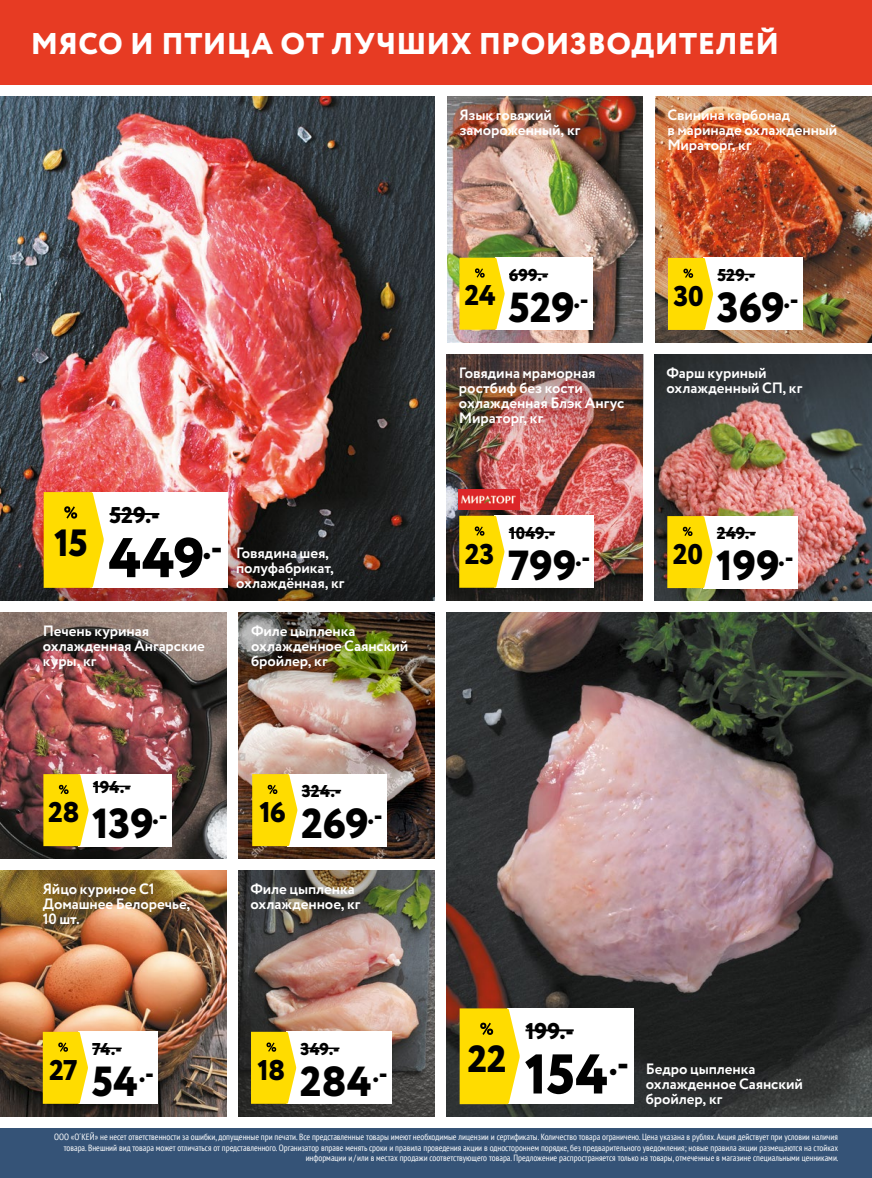
<style>
.page{position:relative;width:872px;height:1178px;background:#fff}
.page>*{position:absolute;margin:0;border:0;box-sizing:border-box;transform-origin:0 0}
.t1{font:800 55.8px "Circe";color:#000}
.t2{font:800 42px "Circe";letter-spacing:-.005em;color:#000}
.t3{font:800 37.95px "Circe";color:#000}
.t4{font:800 30px "Circe";letter-spacing:.015em;color:#fff}
.t5{font:800 28.5px "Circe";letter-spacing:-.02em;color:#000}
.t6{font:800 22.8px "Circe";color:#000}
.t7{font:800 17.1px "Circe";letter-spacing:.005em;color:#000}
.t8{font:700 15px/15px "Circe";letter-spacing:-.005em;color:#fff}
.t9{font:condensed 9px/10.5px "PT Sans";color:#fff;text-align:right}
</style>
<div class="page">
<img style="left:0;top:612px;width:226px;height:246px">
<img style="left:447px;top:462px;width:196px;height:138px">
<img style="left:655px;top:96px;width:217px;height:246px">
<img style="left:238px;top:612px;width:197px;height:246px">
<img style="left:654px;top:354px;width:217px;height:246px">
<img style="left:238px;top:978px;width:197px;height:138px">
<img style="left:0;top:870px;width:226px;height:246px">
<img style="left:447px;top:96px;width:196px;height:246px">
<div style="left:703px;top:258px;width:100px;height:72px;background:#fff"></div>
<hr style="left:717px;top:274px;width:38px;height:1px;background:#000">
<svg style="left:668px;top:258px;width:45px;height:72px;background:#fbdc16"></svg>
<img style="left:0;top:96px;width:435px;height:396px">
<div style="left:0;top:1128px;width:872px;height:50px;background:#355377"></div>
<img style="left:0;top:492px;width:435px;height:108px">
<img style="left:239px;top:612px;width:196px;height:108px">
<img style="left:447px;top:354px;width:196px;height:108px">
<div style="left:91px;top:492px;width:137px;height:96px;background:#fff"></div>
<hr style="left:109px;top:513px;width:50px;height:2px;background:#000">
<svg style="left:44px;top:492px;width:60px;height:96px;background:#fbdc18"></svg>
<div style="left:287px;top:774px;width:100px;height:72px;background:#fff"></div>
<hr style="left:302px;top:790px;width:39px;height:1px;background:#000">
<svg style="left:252px;top:774px;width:45px;height:72px;background:#fadb15"></svg>
<img style="left:458px;top:490px;width:61px;height:20px">
<img style="left:238px;top:870px;width:197px;height:108px">
<div style="left:494px;top:516px;width:100px;height:72px;background:#fff"></div>
<hr style="left:509px;top:531px;width:46px;height:2px;background:#000">
<svg style="left:459px;top:516px;width:45px;height:72px;background:#f9da15"></svg>
<div style="left:702px;top:516px;width:95px;height:72px;background:#fff"></div>
<hr style="left:717px;top:532px;width:38px;height:1px;background:#000">
<svg style="left:667px;top:516px;width:45px;height:72px;background:#fada15"></svg>
<div style="left:495px;top:258px;width:97px;height:72px;background:#fff"></div>
<hr style="left:509px;top:273px;width:39px;height:2px;background:#000">
<svg style="left:459px;top:258px;width:46px;height:72px;background:#fadb1a"></svg>
<div style="left:78px;top:1032px;width:79px;height:72px;background:#fff"></div>
<hr style="left:92px;top:1047px;width:30px;height:2px;background:#000">
<svg style="left:43px;top:1032px;width:45px;height:72px;background:#fbdb17"></svg>
<div style="left:286px;top:1032px;width:106px;height:72px;background:#fff"></div>
<hr style="left:300px;top:1047px;width:39px;height:2px;background:#000">
<svg style="left:251px;top:1032px;width:45px;height:72px;background:#fbdb16"></svg>
<div style="left:79px;top:774px;width:93px;height:72px;background:#fff"></div>
<hr style="left:93px;top:786px;width:38px;height:1px;background:#000">
<svg style="left:43px;top:774px;width:46px;height:72px;background:#fada19"></svg>
<img style="left:447px;top:612px;width:425px;height:504px">
<div style="left:507px;top:1008px;width:126px;height:96px;background:#fff"></div>
<hr style="left:525px;top:1029px;width:49px;height:2px;background:#000">
<svg style="left:459px;top:1008px;width:61px;height:96px;background:#f9da18"></svg>
<div style="left:0;top:0;width:872px;height:84px;background:#e73b23"></div>
<h3 class="t4" style="left:31px;top:23px;width:749px">МЯСО И ПТИЦА ОТ ЛУЧШИХ ПРОИЗВОДИТЕЛЕЙ</h3>
<h3 class="t8" style="left:459px;top:108px;width:122px">Язык говяжий замороженный, кг</h3>
<h3 class="t8" style="left:667px;top:108px;width:172px">Свинина карбонад<br>в маринаде охлажденный<br>Мираторг, кг</h3>
<h3 class="t7" style="left:509px;top:263px;width:41px">699.-</h3>
<h3 class="t7" style="left:717px;top:264px;width:39px">529.-</h3>
<h3 class="t5" style="left:464px;top:276px;width:33px">24</h3>
<h2 class="t2" style="left:508px;top:279px;width:82px">529<sup>.-</sup></h2>
<h3 class="t5" style="left:673px;top:277px;width:32px">30</h3>
<h2 class="t2" style="left:717px;top:279px;width:83px">369<sup>.-</sup></h2>
<h3 class="t8" style="left:459px;top:366px;width:167px">Говядина мраморная ростбиф без кости охлажденная Блэк Ангус<br>Мираторг, кг</h3>
<h3 class="t8" style="left:666px;top:366px;width:137px">Фарш куриный охлажденный СП, кг</h3>
<h3 class="t6" style="left:109px;top:500px;width:51px">529.-</h3>
<h3 class="t3" style="left:54px;top:517px;width:35px">15</h3>
<h1 class="t1" style="left:109px;top:520px;width:115px">449<sup>.-</sup></h1>
<h3 class="t8" style="left:236px;top:546px;width:110px">Говядина шея, полуфабрикат, охлаждённая, кг</h3>
<h3 class="t5" style="left:465px;top:534px;width:31px">23</h3>
<h3 class="t7" style="left:509px;top:521px;width:48px">1049.-</h3>
<h2 class="t2" style="left:508px;top:537px;width:84px">799<sup>.-</sup></h2>
<h3 class="t5" style="left:673px;top:535px;width:31px">20</h3>
<h3 class="t7" style="left:717px;top:522px;width:40px">249.-</h3>
<h2 class="t2" style="left:716px;top:537px;width:79px">199<sup>.-</sup></h2>
<h3 class="t8" style="left:43px;top:624px;width:164px">Печень куриная охлажденная Ангарские куры, кг</h3>
<h3 class="t8" style="left:251px;top:624px;width:159px">Филе цыпленка охлажденное Саянский бройлер, кг</h3>
<h3 class="t7" style="left:93px;top:776px;width:39px">194.-</h3>
<h3 class="t7" style="left:302px;top:780px;width:41px">324.-</h3>
<h3 class="t5" style="left:48px;top:793px;width:33px">28</h3>
<h2 class="t2" style="left:92px;top:795px;width:77px">139<sup>.-</sup></h2>
<h3 class="t5" style="left:259px;top:793px;width:28px">16</h3>
<h2 class="t2" style="left:301px;top:795px;width:83px">269<sup>.-</sup></h2>
<h3 class="t8" style="left:43px;top:882px;width:149px">Яйцо куриное С1<br>Домашнее Белоречье,<br>10 шт.</h3>
<h3 class="t8" style="left:250px;top:882px;width:112px">Филе цыпленка охлажденное, кг</h3>
<h3 class="t6" style="left:525px;top:1016px;width:50px">199.-</h3>
<h3 class="t7" style="left:300px;top:1037px;width:40px">349.-</h3>
<h3 class="t7" style="left:92px;top:1037px;width:31px">74.-</h3>
<h3 class="t3" style="left:467px;top:1033px;width:40px">22</h3>
<h1 class="t1" style="left:524px;top:1036px;width:106px">154<sup>.-</sup></h1>
<h3 class="t5" style="left:258px;top:1050px;width:29px">18</h3>
<h3 class="t5" style="left:49px;top:1050px;width:30px">27</h3>
<h3 class="t8" style="left:646px;top:1062px;width:159px">Бедро цыпленка охлажденное Саянский бройлер, кг</h3>
<p class="t9" style="left:54px;top:1131px;width:786px">ООО «О´КЕЙ» не несет ответственности за ошибки, допущенные при печати. Все представленные товары имеют необходимые лицензии и сертификаты. Количество товара ограничено. Цена указана в рублях. Акция действует при условии наличия товара. Внешний вид товара может отличаться от представленного. Организатор вправе менять сроки и правила проведения акции в одностороннем порядке, без предварительного уведомления; новые правила акции размещаются на стойках информации и / или в местах продажи соответствующего товара. Предложение распространяется только на товары, отмеченные в магазине специальными ценниками.</p>
<h2 class="t2" style="left:300px;top:1053px;width:89px">284<sup>.-</sup></h2>
<h2 class="t2" style="left:92px;top:1053px;width:64px">54<sup>.-</sup></h2>
</div>
